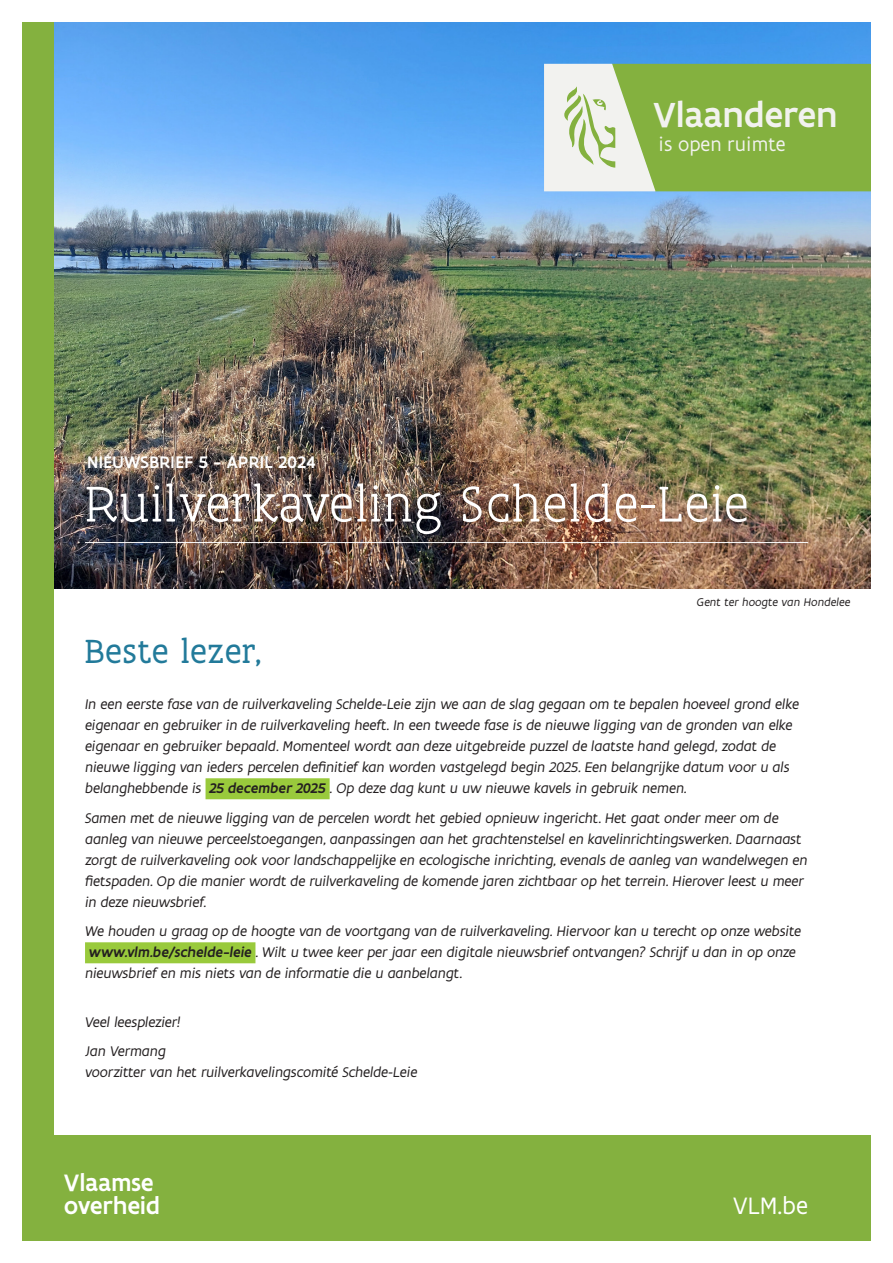
<style>
.page{position:relative;width:893px;height:1263px;background:#fff}
.page>*{position:absolute;margin:0;border:0;box-sizing:border-box;transform-origin:0 0}
.t1{font:300 54px "Flanders Art Serif";letter-spacing:.02em;color:#fff}
.t2{font:500 37.35px "Flanders Art Sans";color:#f2f2ef}
._0_HOOFDTITEL{font:36px "Flanders Art Serif";letter-spacing:.02em;color:#227a9a}
.t3{font:500 25.5px "Flanders Art Sans";color:#fff}
.t4{font:25.5px "Flanders Art Sans";color:#fff}
.t5{font:20.7px "Flanders Art Sans";color:#f2f2ef}
._1_ONDERTITEL{font:500 18px "Flanders Art Sans";letter-spacing:.02em;color:#fff}
._2_lopende_tekst_-_uitgevuld_-_met_tab{font:italic 15px/21px "Flanders Art Sans";letter-spacing:-.015em;color:#231f20}
.t6{font:italic 12px "Flanders Art Sans";color:#231f20}
.s1{font-weight:500}
</style>
<div class="page">
<img style="left:53px;top:22px;width:818px;height:567px">
<div style="left:0;top:0;width:53px;height:1263px;background:#84b13f"></div>
<svg style="left:544px;top:64px;width:327px;height:127px"></svg>
<div style="left:0;top:1135px;width:893px;height:128px;background:#84b13f"></div>
<hr style="left:85px;top:542px;width:723px;height:1px;background:#fff">
<div style="left:206px;top:778px;width:124px;height:21px;background:#99ca3c"></div>
<div style="left:85px;top:942px;width:170px;height:21px;background:#99ca3c"></div>
<div style="left:0;top:0;width:893px;height:21px;background:#fff"></div>
<div style="left:0;top:1242px;width:893px;height:21px;background:#fff"></div>
<div style="left:0;top:0;width:21px;height:1263px;background:#fff"></div>
<div style="left:872px;top:0;width:21px;height:1263px;background:#fff"></div>
<h4 class="_1_ONDERTITEL" style="left:87px;top:451px;width:230px">NIEUWSBRIEF 5 - APRIL 2024</h4>
<h2 class="t2" style="left:653px;top:91px;width:186px">Vlaanderen</h2>
<h3 class="t5" style="left:659px;top:132px;width:129px">is open ruimte</h3>
<p class="t1" style="left:85px;top:472px;width:665px">Ruilverkaveling Schelde-Leie</p>
<p class="t6" style="left:697px;top:595px;width:155px">Gent ter hoogte van Hondelee</p>
<h3 class="_0_HOOFDTITEL" style="left:85px;top:630px;width:178px">Beste lezer,</h3>
<p class="_2_lopende_tekst_-_uitgevuld_-_met_tab" style="left:85px;top:693px;width:716px">In een eerste fase van de ruilverkaveling Schelde-Leie zijn we aan de slag gegaan om te bepalen hoeveel grond elke eigenaar en gebruiker in de ruilverkaveling heeft. In een tweede fase is de nieuwe ligging van de gronden van elke eigenaar en gebruiker bepaald. Momenteel wordt aan deze uitgebreide puzzel de laatste hand gelegd, zodat de nieuwe ligging van ieders percelen definitief kan worden vastgelegd begin 2025. Een belangrijke datum voor u als belanghebbende is <span class="s1">25 december 2025</span> . Op deze dag kunt u uw nieuwe kavels in gebruik nemen.</p>
<p class="_2_lopende_tekst_-_uitgevuld_-_met_tab" style="left:85px;top:807px;width:724px">Samen met de nieuwe ligging van de percelen wordt het gebied opnieuw ingericht. Het gaat onder meer om de aanleg van nieuwe perceelstoegangen, aanpassingen aan het grachtenstelsel en kavelinrichtingswerken. Daarnaast zorgt de ruilverkaveling ook voor landschappelijke en ecologische inrichting, evenals de aanleg van wandelwegen en fietspaden. Op die manier wordt de ruilverkaveling de komende jaren zichtbaar op het terrein. Hierover leest u meer in deze nieuwsbrief.</p>
<p class="_2_lopende_tekst_-_uitgevuld_-_met_tab" style="left:85px;top:921px;width:717px">We houden u graag op de hoogte van de voortgang van de ruilverkaveling. Hiervoor kan u terecht op onze website <span class="s1">www.vlm.be/schelde-leie</span> . Wilt u twee keer per jaar een digitale nieuwsbrief ontvangen? Schrijf u dan in op onze nieuwsbrief en mis niets van de informatie die u aanbelangt.</p>
<p class="_2_lopende_tekst_-_uitgevuld_-_met_tab" style="left:85px;top:1011px;width:97px">Veel leesplezier!</p>
<p class="_2_lopende_tekst_-_uitgevuld_-_met_tab" style="left:85px;top:1041px;width:334px">Jan Vermang<br>voorzitter van het ruilverkavelingscomité Schelde-Leie</p>
<p class="t3" style="left:64px;top:1166px;width:91px">Vlaamse</p>
<p class="t3" style="left:64px;top:1189px;width:98px">overheid</p>
<p class="t4" style="left:733px;top:1190px;width:76px">VLM.be</p>
</div>
